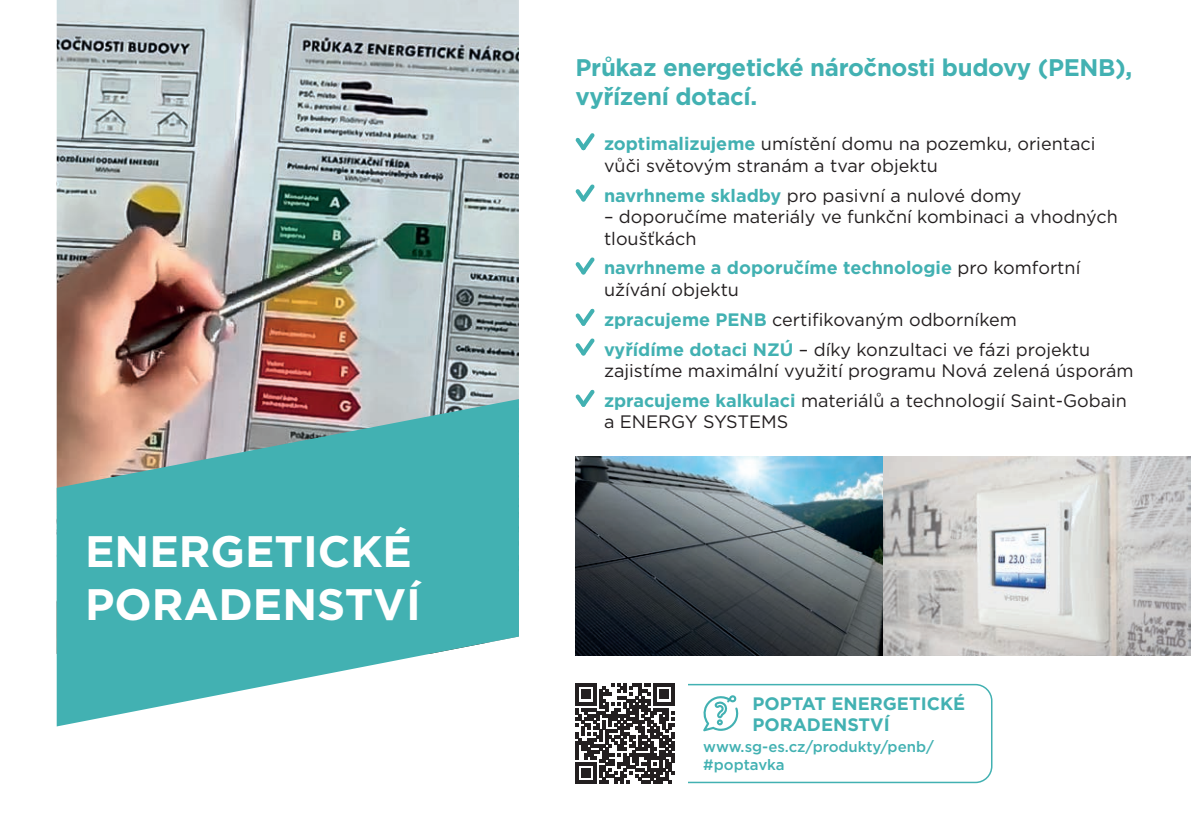
<style>
.page{position:relative;width:1191px;height:840px;background:#fff}
.page>*{position:absolute;margin:0;border:0;box-sizing:border-box;transform-origin:0 0}
.t1{font:700 44px/52.8px "Gotham";color:#fff}
.t2{font:700 24px/28.8px "Gotham";letter-spacing:-.015em;color:#42b1b2}
.t3{font:18px/21.6px "Gotham";color:#231f20}
.t4{font:700 18px/21.6px "Gotham";color:#42b1b2}
.t5{font:500 15px/18px "Gotham";color:#42b1b2}
.s1{font-weight:700;color:#42b1b2}
.s2{font-weight:400;color:#231f20}
</style>
<div class="page">
<img style="left:57px;top:0;width:462px;height:399px">
<svg style="left:57px;top:399px;width:462px;height:327px;background:#6bb8b8"></svg>
<img style="left:575px;top:456px;width:616px;height:199px">
<div style="left:575px;top:683px;width:417px;height:99px;border:2px solid #42b1b2;border-radius:16px"></div>
<div style="left:563px;top:670px;width:124px;height:125px;background:#fff"></div>
<svg style="left:576px;top:683px;width:99px;height:99px"></svg>
<svg style="left:703px;top:695px;width:36px;height:35px"></svg>
<svg style="left:575px;top:133px;width:20px;height:17px"></svg>
<svg style="left:575px;top:184px;width:20px;height:18px"></svg>
<svg style="left:575px;top:257px;width:20px;height:17px"></svg>
<svg style="left:575px;top:308px;width:20px;height:18px"></svg>
<svg style="left:575px;top:338px;width:20px;height:17px"></svg>
<svg style="left:575px;top:389px;width:20px;height:18px"></svg>
<h1 class="t1" style="left:85px;top:524px;width:337px">ENERGETICKÉ<br>PORADENSTVÍ</h1>
<h2 class="t2" style="left:575px;top:53px;width:558px">Průkaz energetické náročnosti budovy (PENB), vyřízení dotací.</h2>
<p class="t3" style="left:604px;top:133px;width:493px"><span class="s1">zoptimalizujeme</span> umístění domu na pozemku, orientaci vůči světovým stranám a tvar objektu</p>
<p class="t3" style="left:604px;top:184px;width:419px"><span class="s1">navrhneme skladby</span> pro pasivní a nulové domy</p>
<p class="t3" style="left:604px;top:205px;width:515px">– doporučíme materiály ve funkční kombinaci a vhodných tloušťkách</p>
<p class="t4" style="left:604px;top:257px;width:478px">navrhneme a doporučíme technologie <span class="s2">pro komfortní užívání objektu</span></p>
<p class="t3" style="left:604px;top:304px;width:488px;line-height:29.6px"><span class="s1">zpracujeme PENB</span> certifikovaným odborníkem <span class="s1">vyřídíme dotaci NZÚ</span> – díky konzultaci ve fázi projektu</p>
<p class="t3" style="left:604px;top:355px;width:531px;line-height:29.6px">zajistíme maximální využití programu Nová zelená úsporám <span class="s1">zpracujeme kalkulaci</span> materiálů a technologií Saint-Gobain</p>
<p class="t3" style="left:604px;top:410px;width:186px">a ENERGY SYSTEMS</p>
<p class="t4" style="left:752px;top:692px;width:214px">POPTAT ENERGETICKÉ<br>PORADENSTVÍ</p>
<p class="t5" style="left:703px;top:737px;width:232px">www.sg-es.cz/produkty/penb/ #poptavka</p>
</div>
